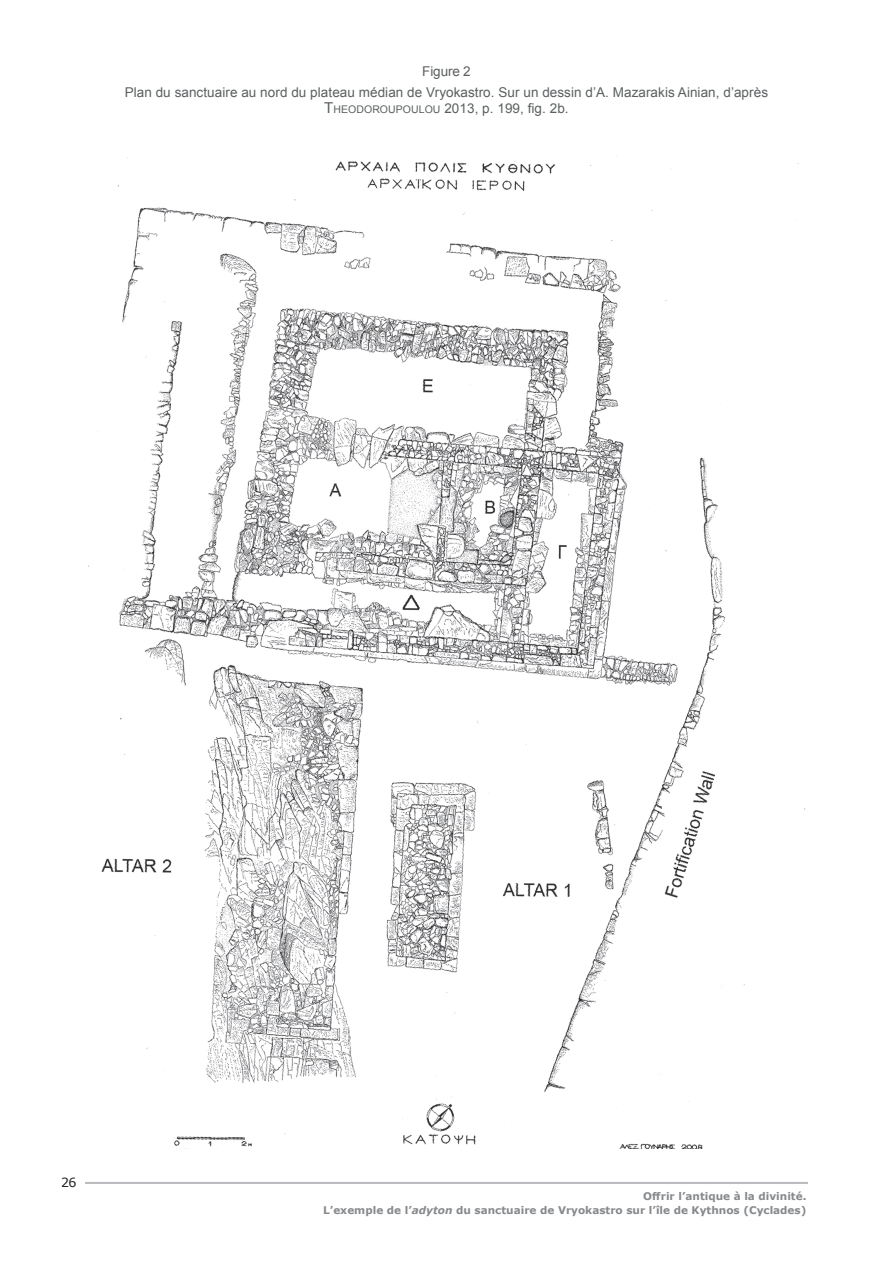
<style>
.page{position:relative;width:893px;height:1263px;background:#fff}
.page>*{position:absolute;margin:0;border:0;box-sizing:border-box;transform-origin:0 0}
.t1{font:13.5px/20.7px "Arial";letter-spacing:.005em;color:#5b5f60;text-align:center}
.t2{font:12.6px "Verdana";color:#231f20}
.t3{font:700 10.5px/13.5px "Verdana";color:#87898c;text-align:right}
.s1{font-size:15px}
.s2{font-size:10.5px}
.s3{font-style:italic}
</style>
<div class="page">
<hr style="left:85px;top:1182px;width:723px;height:2px;background:#bcbdc0">
<img style="left:88px;top:155px;width:717px;height:993px">
<p class="t1" style="left:125px;top:61px;width:645px">Figure 2<br>Plan du sanctuaire au nord du plateau médian de Vryokastro. Sur un dessin d’A. Mazarakis Ainian, d’après</p>
<p class="t1" style="left:324px;top:98px;width:246px"><span class="s1">T</span><span class="s2">HEODOROUPOULOU</span> 2013, p. 199, fig. 2b.</p>
<p class="t2" style="left:61px;top:1173px;width:17px">26</p>
<p class="t3" style="left:323px;top:1189px;width:485px">Offrir l’antique à la divinité.<br>L’exemple de l’<span class="s3">adyton</span> du sanctuaire de Vryokastro sur l’île de Kythnos (Cyclades)</p>
</div>
